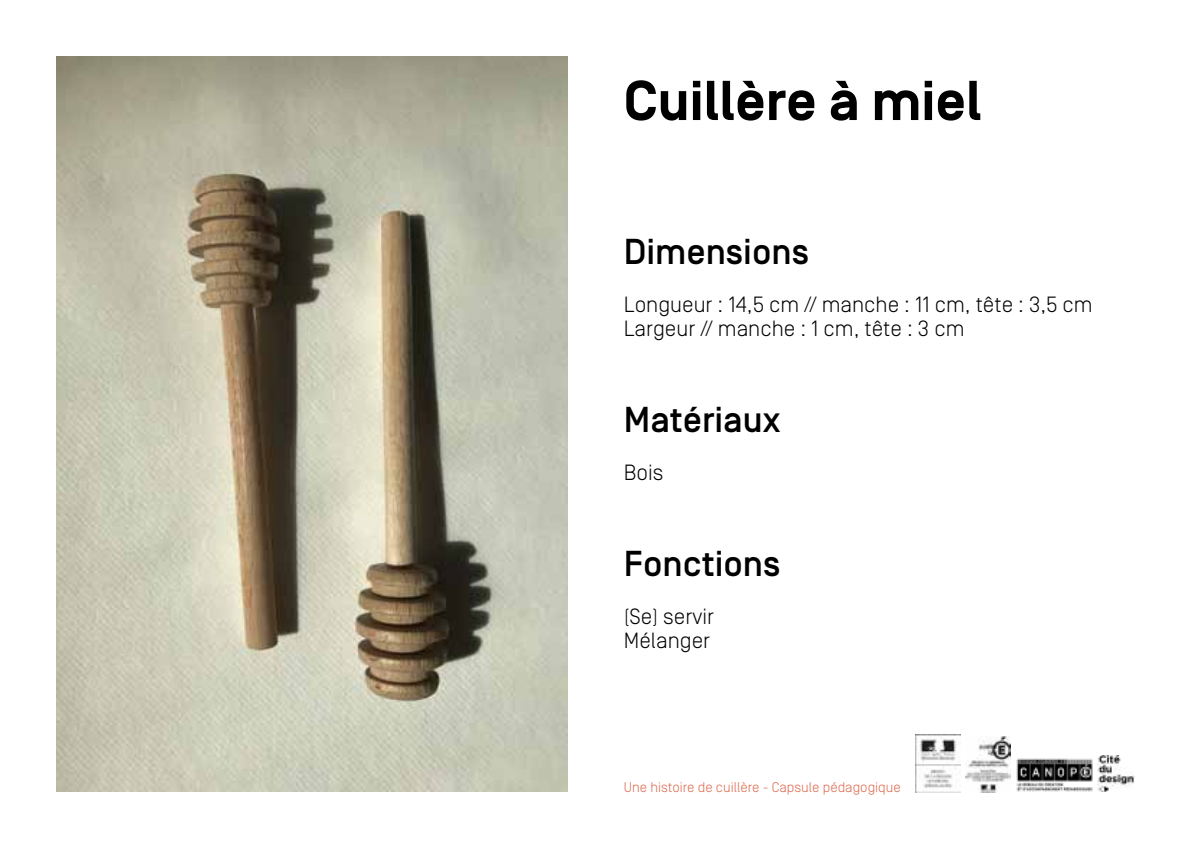
<style>
.page{position:relative;width:1191px;height:845px;background:#fff}
.page>*{position:absolute;margin:0;border:0;box-sizing:border-box;transform-origin:0 0}
.t1{font:700 56px "Simplon BP";color:#000}
.t2{font:500 36px "Simplon BP";color:#000}
.t3{font:300 22px/24px "Simplon BP";color:#000}
.t4{font:300 14px "Simplon BP";color:#dc674c}
</style>
<div class="page">
<img style="left:56px;top:57px;width:511px;height:734px">
<img style="left:1016px;top:758px;width:77px;height:34px">
<img style="left:916px;top:735px;width:45px;height:57px">
<img style="left:965px;top:736px;width:45px;height:56px">
<img style="left:1098px;top:756px;width:36px;height:36px">
<h1 class="t1" style="left:624px;top:69px;width:359px">Cuillère à miel</h1>
<h2 class="t2" style="left:624px;top:231px;width:187px">Dimensions</h2>
<p class="t3" style="left:624px;top:292px;width:470px">Longueur : 14,5 cm // manche : 11 cm, tête : 3,5 cm<br>Largeur // manche : 1 cm, tête : 3 cm</p>
<h2 class="t2" style="left:624px;top:399px;width:158px">Matériaux</h2>
<p class="t3" style="left:624px;top:460px;width:41px">Bois</p>
<h2 class="t2" style="left:624px;top:543px;width:158px">Fonctions</h2>
<p class="t3" style="left:624px;top:604px;width:92px">(Se) servir<br>Mélanger</p>
<p class="t4" style="left:624px;top:779px;width:278px">Une histoire de cuillère - Capsule pédagogique</p>
</div>
